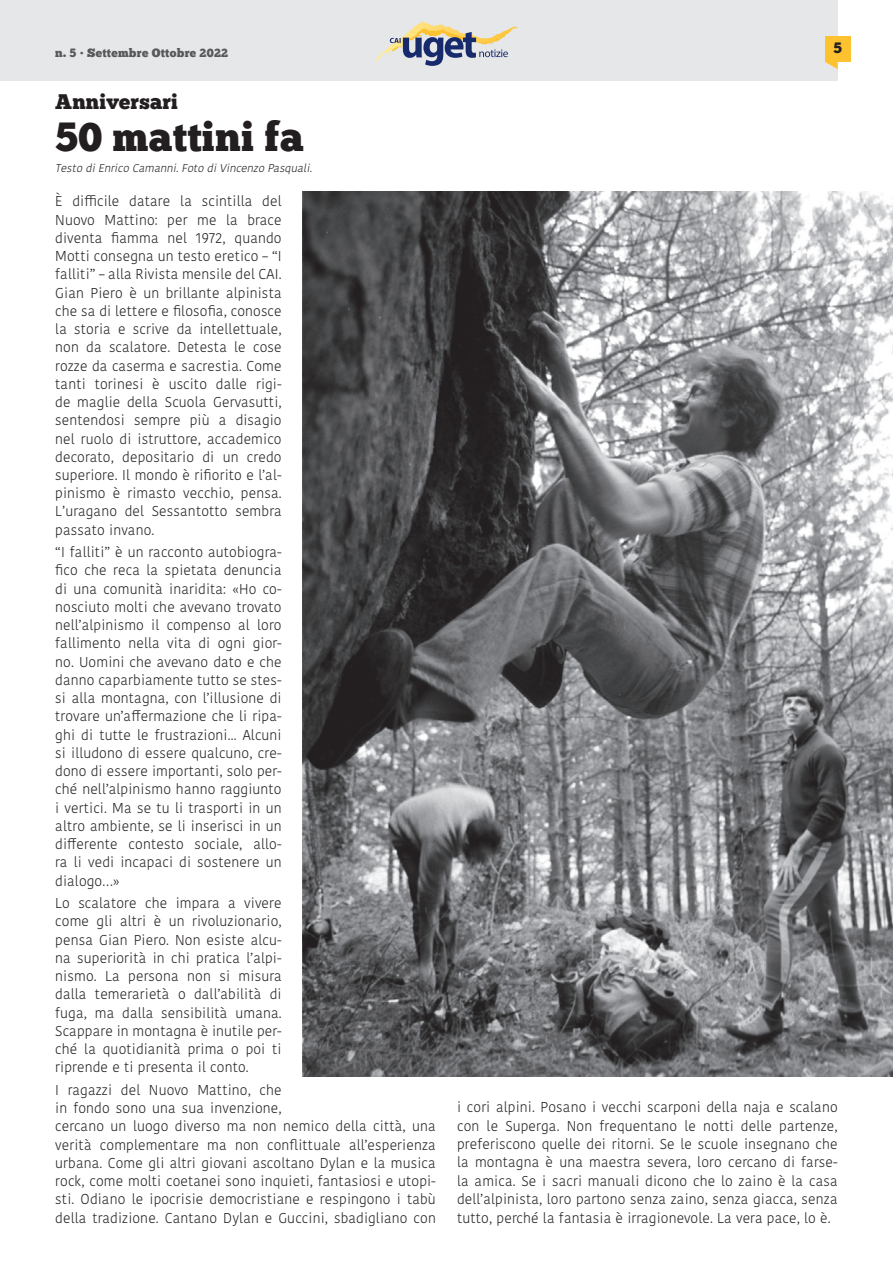
<style>
.page{position:relative;width:893px;height:1263px;background:#fff}
.page>*{position:absolute;margin:0;border:0;box-sizing:border-box;transform-origin:0 0}
.TITOLI_Articoli{font:40.5px "Chunk Five";letter-spacing:.005em;color:#231f20}
.SOTTOTITOLI_Articoli{font:21px "Chunk Five";letter-spacing:.01em;color:#231f20}
.t1{font:15px "Chunk Five";color:#231f20}
.TESTO_Articoli{font:300 14.25px/18.3px "Kohinoor Bangla";letter-spacing:.01em;color:#231f20;text-align:justify}
.t2{font:12px "Chunk Five";letter-spacing:.02em;color:#57585a}
.AUTORI_Articoli{font:italic 300 11.25px "Kohinoor Bangla";color:#231f20}
</style>
<div class="page">
<div style="left:0;top:0;width:838px;height:81px;background:#e6e7e9"></div>
<div style="left:825px;top:36px;width:25px;height:26px;background:#fec231"></div>
<svg style="left:825px;top:62px;width:13px;height:7px"></svg>
<svg style="left:375px;top:21px;width:143px;height:45px"></svg>
<img style="left:303px;top:191px;width:590px;height:885px">
<p class="t2" style="left:55px;top:47px;width:174px">n. 5 • Settembre Ottobre 2022</p>
<p class="t1" style="left:833px;top:41px;width:10px">5</p>
<p class="SOTTOTITOLI_Articoli" style="left:55px;top:92px;width:124px">Anniversari</p>
<p class="TITOLI_Articoli" style="left:55px;top:118px;width:250px">50 mattini fa</p>
<p class="AUTORI_Articoli" style="left:55px;top:160px;width:261px">Testo diEnrico Camanni.Foto diVincenzo Pasquali.</p>
<p class="TESTO_Articoli" style="left:55px;top:192px;width:228px">È difficile datare la scintilla del Nuovo Mattino: per me la brace diventa fiamma nel 1972, quando Motti consegna un testo eretico – “I falliti” – alla Rivista mensile del CAI.<br>Gian Piero è un brillante alpinista che sa di lettere e filosofia, conosce la storia e scrive da intellettuale, non da scalatore. Detesta le cose rozze da caserma e sacrestia. Come tanti torinesi è uscito dalle rigi&shy;de maglie della Scuola Gervasutti, sentendosi sempre più a disagio nel ruolo di istruttore, accademico decorato, depositario di un credo superiore. Il mondo è rifiorito e l’al&shy;pinismo è rimasto vecchio, pensa.<br>L’uragano del Sessantotto sembra passato invano.</p>
<p class="TESTO_Articoli" style="left:55px;top:543px;width:228px">“I falliti” è un racconto autobiogra&shy;fico che reca la spietata denuncia di una comunità inaridita: «Ho co&shy;nosciuto molti che avevano trovato nell’alpinismo il compenso al loro fallimento nella vita di ogni gior&shy;no. Uomini che avevano dato e che danno caparbiamente tutto se stes&shy;si alla montagna, con l’illusione di trovare un’affermazione che li ripa&shy;ghi di tutte le frustrazioni... Alcuni si illudono di essere qualcuno, cre&shy;dono di essere importanti, solo per&shy;ché nell’alpinismo hanno raggiunto i vertici. Ma se tu li trasporti in un altro ambiente, se li inserisci in un differente contesto sociale, allo&shy;ra li vedi incapaci di sostenere un dialogo…»</p>
<p class="TESTO_Articoli" style="left:55px;top:894px;width:228px">Lo scalatore che impara a vivere come gli altri è un rivoluzionario, pensa Gian Piero. Non esiste alcu&shy;na superiorità in chi pratica l’alpi&shy;nismo. La persona non si misura dalla temerarietà o dall’abilità di fuga, ma dalla sensibilità umana.<br>Scappare in montagna è inutile per&shy;ché la quotidianità prima o poi ti riprende e ti presenta il conto.</p>
<p class="TESTO_Articoli" style="left:55px;top:1080px;width:382px;text-align:left">I ragazzi del Nuovo Mattino, che<br>in fondo sono una sua invenzione,<br>cercano un luogo diverso ma non nemico della città, una verità complementare ma non conflittuale all’esperienza urbana. Come gli altri giovani ascoltano Dylan e la musica rock, come molti coetanei sono inquieti, fantasiosi e utopi&shy;sti. Odiano le ipocrisie democristiane e respingono i tabù della tradizione. Cantano Dylan e Guccini, sbadigliano con</p>
<p class="TESTO_Articoli" style="left:457px;top:1098px;width:382px">i cori alpini. Posano i vecchi scarponi della naja e scalano con le Superga. Non frequentano le notti delle partenze, preferiscono quelle dei ritorni. Se le scuole insegnano che la montagna è una maestra severa, loro cercano di farse&shy;la amica. Se i sacri manuali dicono che lo zaino è la casa dell’alpinista, loro partono senza zaino, senza giacca, senza tutto, perché la fantasia è irragionevole. La vera pace, lo è.</p>
</div>
